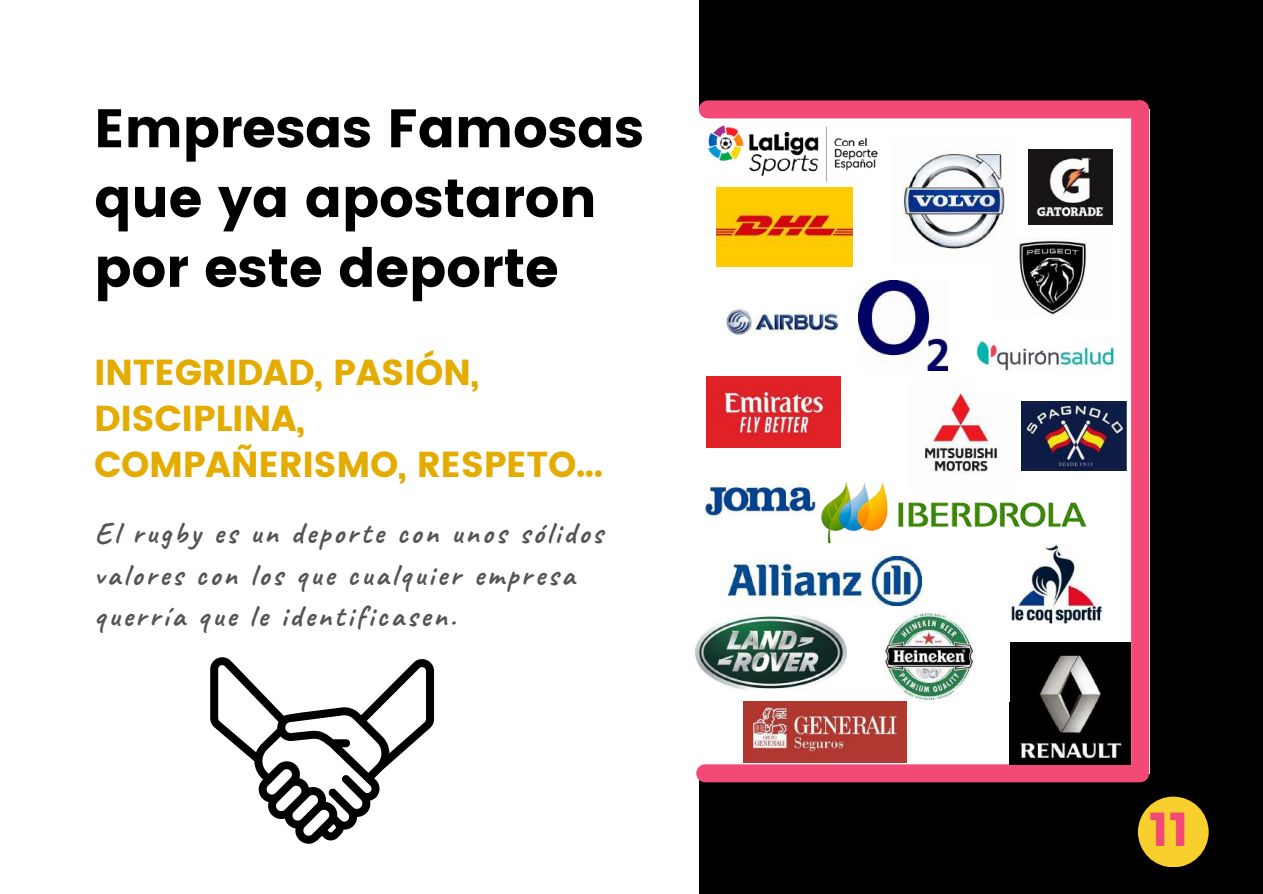
<style>
.page{position:relative;width:1263px;height:894px;background:#fff}
.page>*{position:absolute;margin:0;border:0;box-sizing:border-box;transform-origin:0 0}
.t1{font:54px/69.8px "Poppins";letter-spacing:-.01em;color:#000}
.t2{font:46.95px "Poppins";color:#f24976}
.t3{font:36px/46px "Poppins";letter-spacing:-.01em;color:#e4ac00}
.t4{font:700 30px/41.5px "Caveat";letter-spacing:.1em;color:#545454}
</style>
<div class="page">
<div style="left:699px;top:0;width:563px;height:893px;background:#000"></div>
<div style="left:1138px;top:796px;width:71px;height:71px;background:#f8cf2c;border-radius:50%"></div>
<div style="left:665px;top:109px;width:484px;height:664px;background:#fff"></div>
<img style="left:707px;top:118px;width:172px;height:64px">
<img style="left:820px;top:482px;width:267px;height:62px">
<div style="left:708px;top:100px;width:432px;height:18px;background:#f24976"></div>
<div style="left:705px;top:764px;width:432px;height:18px;background:#f24976"></div>
<div style="left:1131px;top:109px;width:18px;height:664px;background:#f24976"></div>
<img style="left:903px;top:150px;width:104px;height:99px">
<img style="left:1021px;top:401px;width:105px;height:69px">
<img style="left:1009px;top:642px;width:122px;height:121px">
<img style="left:992px;top:237px;width:95px;height:78px">
<img style="left:858px;top:280px;width:89px;height:90px">
<img style="left:907px;top:391px;width:109px;height:99px">
<img style="left:1009px;top:544px;width:94px;height:79px">
<img style="left:695px;top:615px;width:152px;height:75px">
<img style="left:705px;top:481px;width:110px;height:36px">
<img style="left:884px;top:611px;width:126px;height:90px">
<img style="left:744px;top:701px;width:163px;height:60px">
<img style="left:707px;top:376px;width:134px;height:71px">
<img style="left:1028px;top:150px;width:84px;height:74px">
<img style="left:716px;top:187px;width:136px;height:79px">
<img style="left:729px;top:556px;width:192px;height:49px">
<img style="left:722px;top:309px;width:117px;height:26px">
<img style="left:976px;top:340px;width:137px;height:31px">
<svg style="left:210px;top:657px;width:224px;height:186px"></svg>
<h1 class="t1" style="left:94px;top:94px;width:551px">Empresas Famosas que ya apostaron por este deporte</h1>
<p class="t3" style="left:94px;top:349px;width:510px">INTEGRIDAD, PASIÓN,<br>DISCIPLINA,<br>COMPAÑERISMO, RESPETO...</p>
<p class="t4" style="left:94px;top:512px;width:510px">El rugby es un deporte con unos sólidos valores con los que cualquier empresa querría que le identificasen.</p>
<h2 class="t2" style="left:1149px;top:801px;width:41px">11</h2>
</div>
